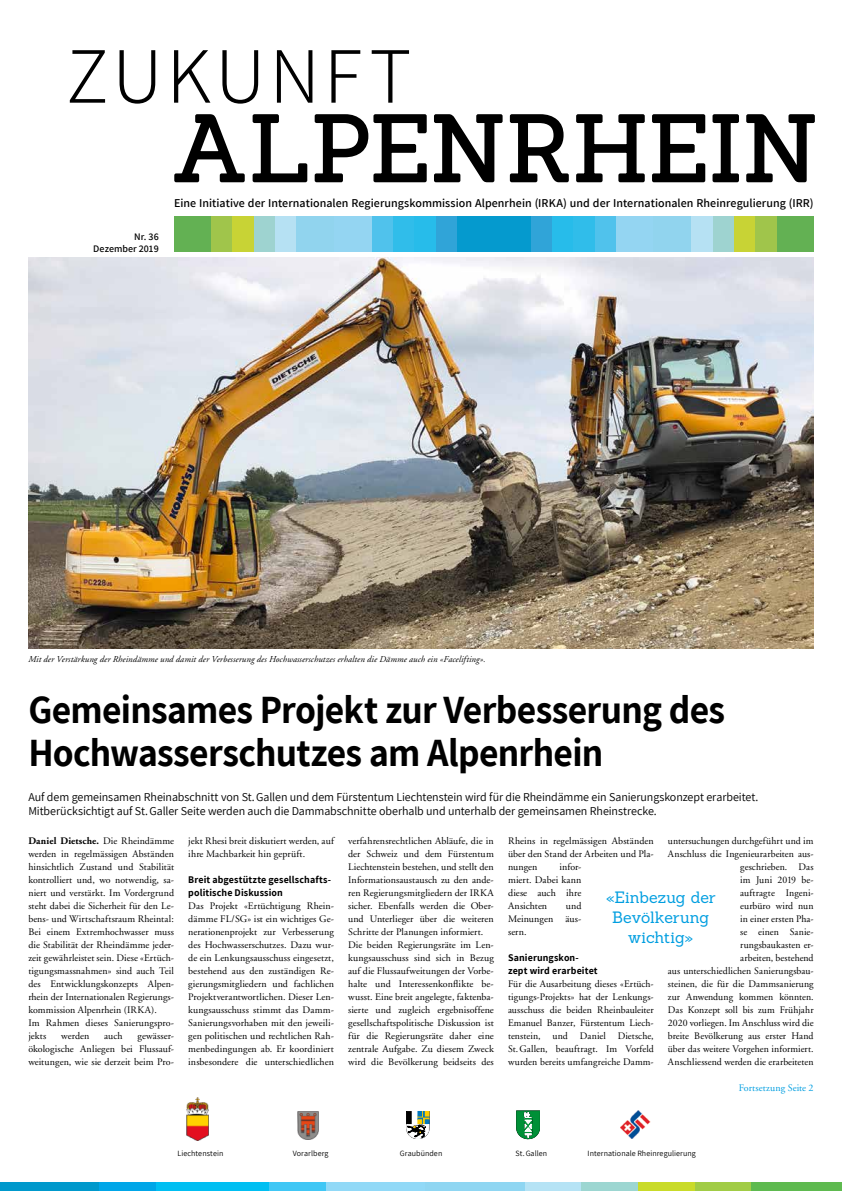
<style>
.page{position:relative;width:842px;height:1191px;background:#fff}
.page>*{position:absolute;margin:0;border:0;box-sizing:border-box;transform-origin:0 0}
.t1{font:92.1px "Sanchez";letter-spacing:.005em;color:#000}
.t2{font:300 79.6px "Assistant";letter-spacing:.045em;color:#000}
.t3{font:700 39px/43px "Assistant";letter-spacing:-.02em;color:#000}
.t4{font:16px/20px "Sanchez";letter-spacing:-.005em;color:#009ee0;text-align:center}
.t5{font:12px/14px "Assistant";letter-spacing:-.01em;color:#000}
.t6{font:600 12px "Assistant";letter-spacing:.005em;color:#000}
.t7{font:10px/13px "Adobe Garamond";letter-spacing:.005em;color:#000;text-align:justify}
.t8{font:700 10px/13px "Assistant";letter-spacing:.015em;color:#000}
.t9{font:600 10px/12px "Assistant";letter-spacing:.005em;color:#000;text-align:right}
.t10{font:10px "Adobe Garamond";letter-spacing:.01em;color:#009ee0}
.t11{font:italic 9px "Adobe Garamond";letter-spacing:.01em;color:#000}
.t12{font:8px "Assistant";letter-spacing:.01em;color:#000}
.s1{font-weight:700}
</style>
<div class="page">
<div style="left:0;top:1182px;width:99px;height:9px;background:#09c"></div>
<div style="left:99px;top:1182px;width:57px;height:9px;background:#00a6e8"></div>
<div style="left:751px;top:1182px;width:91px;height:9px;background:#5eba4f"></div>
<div style="left:694px;top:1182px;width:57px;height:9px;background:#a1cc45"></div>
<div style="left:638px;top:1182px;width:56px;height:9px;background:#c9db29"></div>
<div style="left:581px;top:1182px;width:57px;height:9px;background:#9cd6d1"></div>
<div style="left:156px;top:1182px;width:57px;height:9px;background:#00bff2"></div>
<div style="left:213px;top:1182px;width:56px;height:9px;background:#00bff2"></div>
<div style="left:269px;top:1182px;width:57px;height:9px;background:#40c7f5"></div>
<div style="left:326px;top:1182px;width:99px;height:9px;background:#91d9f7"></div>
<div style="left:524px;top:1182px;width:57px;height:9px;background:#b5e3f5"></div>
<div style="left:425px;top:1182px;width:99px;height:9px;background:#8fd6f2"></div>
<img style="left:28px;top:257px;width:785px;height:392px">
<svg style="left:174px;top:114px;width:71px;height:69px"></svg>
<svg style="left:252px;top:114px;width:56px;height:69px"></svg>
<svg style="left:314px;top:114px;width:501px;height:69px"></svg>
<svg style="left:406px;top:1111px;width:23px;height:27px"></svg>
<svg style="left:516px;top:1110px;width:24px;height:29px"></svg>
<img style="left:297px;top:1111px;width:21px;height:28px">
<img style="left:187px;top:1097px;width:21px;height:43px">
<img style="left:621px;top:1110px;width:30px;height:28px">
<div style="left:494px;top:216px;width:37px;height:36px;background:#059ace"></div>
<div style="left:531px;top:216px;width:21px;height:36px;background:#30a4d8"></div>
<div style="left:776px;top:216px;width:38px;height:36px;background:#63b153"></div>
<div style="left:755px;top:216px;width:21px;height:36px;background:#a0c54b"></div>
<div style="left:734px;top:216px;width:21px;height:36px;background:#c8d335"></div>
<div style="left:712px;top:216px;width:22px;height:36px;background:#9ed3d0"></div>
<div style="left:552px;top:216px;width:22px;height:36px;background:#27bcea"></div>
<div style="left:574px;top:216px;width:21px;height:36px;background:#30bdea"></div>
<div style="left:595px;top:216px;width:21px;height:36px;background:#50c2ec"></div>
<div style="left:616px;top:216px;width:38px;height:36px;background:#94d5f2"></div>
<div style="left:691px;top:216px;width:21px;height:36px;background:#b6e1f3"></div>
<div style="left:654px;top:216px;width:37px;height:36px;background:#91d4ee"></div>
<div style="left:456px;top:216px;width:38px;height:36px;background:#059ace"></div>
<div style="left:435px;top:216px;width:21px;height:36px;background:#30a4d8"></div>
<div style="left:174px;top:216px;width:37px;height:36px;background:#63b153"></div>
<div style="left:211px;top:216px;width:22px;height:36px;background:#a0c54b"></div>
<div style="left:233px;top:216px;width:21px;height:36px;background:#c8d335"></div>
<div style="left:254px;top:216px;width:21px;height:36px;background:#9ed3d0"></div>
<div style="left:414px;top:216px;width:21px;height:36px;background:#27bcea"></div>
<div style="left:393px;top:216px;width:21px;height:36px;background:#30bdea"></div>
<div style="left:371px;top:216px;width:22px;height:36px;background:#50c2ec"></div>
<div style="left:334px;top:216px;width:37px;height:36px;background:#94d5f2"></div>
<div style="left:275px;top:216px;width:22px;height:36px;background:#b6e1f3"></div>
<div style="left:297px;top:216px;width:37px;height:36px;background:#91d4ee"></div>
<h2 class="t2" style="left:66px;top:21px;width:347px">ZUKUNFT</h2>
<h1 class="t1" style="left:172px;top:89px;width:648px">ALPENRHEIN</h1>
<p class="t9" style="left:93px;top:231px;width:67px">Nr. 36<br>Dezember 2019</p>
<p class="t6" style="left:174px;top:194px;width:641px">Eine Initiative der Internationalen Regierungskommission Alpenrhein (IRKA) und der Internationalen Rheinregulierung (IRR)</p>
<p class="t11" style="left:28px;top:654px;width:459px">Mit der Verstärkung der Rheindämme und damit der Verbesserung des Hochwasserschutzes erhalten die Dämme auch ein «Facelifting».</p>
<h3 class="t3" style="left:28px;top:687px;width:698px">Gemeinsames Projekt zur Verbesserung des<br>Hochwasserschutzes am Alpenrhein</h3>
<p class="t5" style="left:28px;top:789px;width:732px">Auf dem gemeinsamen Rheinabschnitt von St.Gallen und dem Fürstentum Liechtenstein wird für die Rheindämme ein Sanierungskonzept erarbeitet.<br>Mitberücksichtigt auf St.Galler Seite werden auch die Dammabschnitte oberhalb und unterhalb der gemeinsamen Rheinstrecke.</p>
<p class="t7" style="left:28px;top:834px;width:147px;text-align:left"><span class="s1">Daniel Dietsche.</span> Die Rheindämme werden in regelmässigen Abständen hinsichtlich Zustand und Stabilität kontrolliert und, wo notwendig, sa&shy;niert und verstärkt. Im Vordergrund steht dabei die Sicherheit für den Le&shy;bens- und Wirtschaftsraum Rheintal:<br>Bei einem Extremhochwasser muss die Stabilität der Rheindämme jeder&shy;zeit gewährleistet sein. Diese «Ertüch&shy;tigungsmassnahmen» sind auch Teil des Entwicklungskonzepts Alpen&shy;rhein der Internationalen Regierungs&shy;kommission Alpenrhein (IRKA).<br>Im Rahmen dieses Sanierungspro&shy;jekts</p>
<p class="t7" style="left:61px;top:1029px;width:30px">werden</p>
<p class="t7" style="left:104px;top:1029px;width:20px">auch</p>
<p class="t7" style="left:28px;top:1029px;width:147px;text-indent:109px">gewässer&shy;ökologische Anliegen bei Flussauf&shy;weitungen, wie sie derzeit beim Pro-</p>
<p class="t7" style="left:188px;top:834px;width:147px">jekt Rhesi breit diskutiert werden, auf ihre Machbarkeit hin geprüft.</p>
<p class="t8" style="left:188px;top:873px;width:144px">Breit abgestützte gesellschafts&shy;politische Diskussion</p>
<p class="t7" style="left:188px;top:899px;width:147px">Das Projekt «Ertüchtigung Rhein&shy;dämme FL/SG» ist ein wichtiges Ge&shy;nerationenprojekt zur Verbesserung des Hochwasserschutzes. Dazu wur&shy;de ein Lenkungsausschuss eingesetzt, bestehend aus den zuständigen Re&shy;gierungsmitgliedern und fachlichen Projektverantwortlichen. Dieser Len&shy;kungsausschuss stimmt das Damm-Sanierungsvorhaben mit den jeweili&shy;gen politischen und rechtlichen Rah&shy;menbedingungen ab. Er koordiniert insbesondere die unterschiedlichen</p>
<p class="t7" style="left:348px;top:834px;width:147px;text-align:left">verfahrensrechtlichen Abläufe, die in der Schweiz und dem Fürstentum Liechtenstein bestehen, und stellt den Informationsaustausch zu den ande&shy;ren Regierungsmitgliedern der IRKA sicher. Ebenfalls werden die Ober&shy;und Unterlieger über die weiteren Schritte der Planungen informiert.<br>Die beiden Regierungsräte im Len&shy;kungsausschuss sind sich in Bezug auf die Flussaufweitungen der Vorbe&shy;halte und Interessenkonflikte be&shy;wusst. Eine breit angelegte, faktenba&shy;sierte und zugleich ergebnisoffene gesellschaftspolitische Diskussion ist für die Regierungsräte daher eine zentrale Aufgabe. Zu diesem Zweck wird die Bevölkerung beidseits des</p>
<p class="t7" style="left:508px;top:834px;width:147px">Rheins in regelmässigen Abständen über den Stand der Arbeiten und Pla&shy;nungen</p>
<p class="t7" style="left:668px;top:834px;width:147px;text-align:right">untersuchungen durchgeführt und im<br>Anschluss die Ingenieurarbeiten aus&shy;geschrieben. Das<br>im Juni 2019 be-<br>auftragte Ingeni-<br>eurbüro wird nun<br>in einer ersten Pha-<br>se einen Sanie-<br>rungsbaukasten er-<br>arbeiten, bestehend<br>aus unterschiedlichen Sanierungsbau&shy;steinen, die für die Dammsanierung zur Anwendung kommen könnten.<br>Das Konzept soll bis zum Frühjahr<br>2020 vorliegen. Im Anschluss wird die breite Bevölkerung aus erster Hand über das weitere Vorgehen informiert.<br>Anschliessend werden die erarbeiteten</p>
<p class="t7" style="left:508px;top:860px;width:75px;text-indent:51px">infor&shy;miert. Dabei kann diese auch ihre Ansichten</p>
<h3 class="t4" style="left:606px;top:887px;width:111px">«Einbezug der<br>Bevölkerung wichtig»</h3>
<p class="t7" style="left:508px;top:899px;width:75px;text-indent:58px">und Meinungen äus&shy;sern.</p>
<p class="t8" style="left:508px;top:951px;width:91px">Sanierungskon&shy;zept wird erarbeitet</p>
<p class="t7" style="left:508px;top:977px;width:147px">Für die Ausarbeitung dieses «Ertüch&shy;tigungs-Projekts» hat der Lenkungs&shy;ausschuss die beiden Rheinbauleiter Emanuel Banzer, Fürstentum Liech&shy;tenstein, und Daniel Dietsche, St.Gallen, beauftragt. Im Vorfeld wurden bereits umfangreiche Damm-</p>
<p class="t10" style="left:739px;top:1082px;width:76px">Fortsetzung Seite 2</p>
<p class="t12" style="left:177px;top:1148px;width:47px">Liechtenstein</p>
<p class="t12" style="left:293px;top:1148px;width:37px">Vorarlberg</p>
<p class="t12" style="left:400px;top:1148px;width:44px">Graubünden</p>
<p class="t12" style="left:516px;top:1148px;width:33px">St.Gallen</p>
<p class="t12" style="left:587px;top:1148px;width:110px">Internationale Rheinregulierung</p>
</div>
